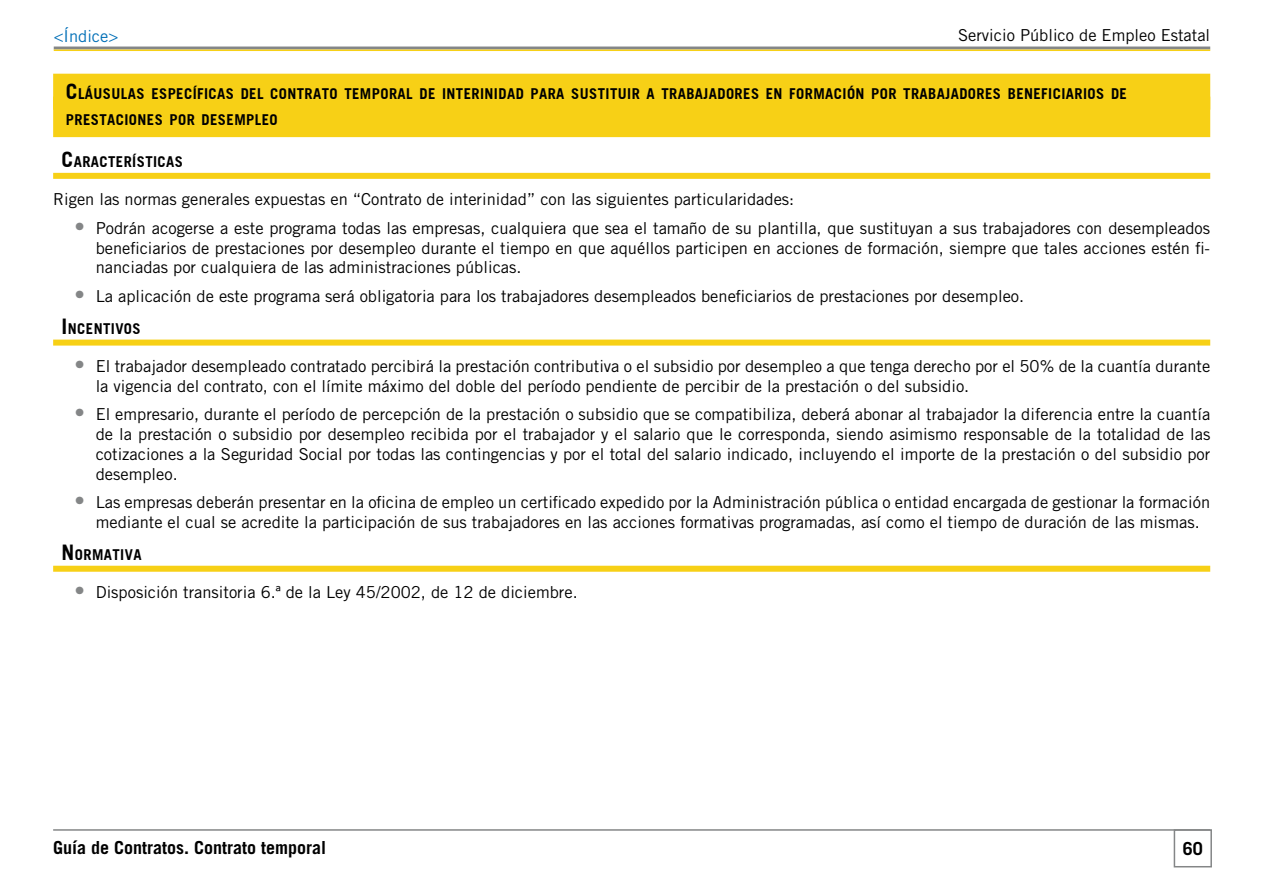
<style>
.page{position:relative;width:1263px;height:893px;background:#fff}
.page>*{position:absolute;margin:0;border:0;box-sizing:border-box;transform-origin:0 0}
.t1{font:700 18px "Trade Gothic LT Std";color:#000}
.t2{font:16.5px/19.8px "Trade Gothic LT Std";color:#000;text-align:justify}
.t3{font:16.5px "Trade Gothic LT Std";color:#006fb7}
.t4{font:14.7px/25.2px "Trade Gothic BD Bold";letter-spacing:.03em;color:#000}
.s1{font-size:21px}
.s2{font-size:21px;color:#848687}
</style>
<div class="page">
<div style="left:1174px;top:829px;width:38px;height:38px;border:2px solid #848687"></div>
<hr style="left:53px;top:829px;width:1157px;height:2px;background:#848687">
<hr style="left:54px;top:47px;width:1156px;height:3px;background:#848687">
<hr style="left:54px;top:50px;width:1156px;height:1px;background:#f7d016">
<div style="left:53px;top:74px;width:1157px;height:36px;background:#f7d016"></div>
<div style="left:53px;top:97px;width:1157px;height:40px;background:#f7d016"></div>
<div style="left:53px;top:173px;width:1157px;height:6px;background:#f7d016"></div>
<div style="left:53px;top:340px;width:1157px;height:6px;background:#f7d016"></div>
<div style="left:53px;top:566px;width:1157px;height:6px;background:#f7d016"></div>
<p class="t3" style="left:54px;top:26px;width:66px">&lt;Índice&gt;</p>
<p class="t2" style="left:958px;top:25px;width:254px">Servicio Público de Empleo Estatal</p>
<p class="t4" style="left:66px;top:81px;width:1062px"><span class="s1">C</span>LÁUSULAS ESPECÍFICAS DEL CONTRATO TEMPORAL DE INTERINIDAD PARA SUSTITUIR A TRABAJADORES EN FORMACIÓN POR TRABAJADORES BENEFICIARIOS DE<br>PRESTACIONES POR DESEMPLEO</p>
<p class="t4" style="left:62px;top:149px;width:123px"><span class="s1">C</span>ARACTERÍSTICAS</p>
<p class="t2" style="left:53px;top:189px;width:743px">Rigen las normas generales expuestas en “Contrato de interinidad” con las siguientes particularidades:</p>
<p class="t2" style="left:96px;top:218px;width:1116px;text-indent:-21px"><span class="s2">•</span> Podrán acogerse a este programa todas las empresas, cualquiera que sea el tamaño de su plantilla, que sustituyan a sus trabajadores con desempleados beneficiarios de prestaciones por desempleo durante el tiempo en que aquéllos participen en acciones de formación, siempre que tales acciones estén fi&shy;nanciadas por cualquiera de las administraciones públicas.</p>
<p class="t2" style="left:74px;top:286px;width:951px"><span class="s2">•</span> La aplicación de este programa será obligatoria para los trabajadores desempleados beneficiarios de prestaciones por desempleo.</p>
<p class="t4" style="left:62px;top:315px;width:81px"><span class="s1">I</span>NCENTIVOS</p>
<p class="t2" style="left:96px;top:356px;width:1116px;text-indent:-21px"><span class="s2">•</span> El trabajador desempleado contratado percibirá la prestación contributiva o el subsidio por desempleo a que tenga derecho por el 50% de la cuantía durante la vigencia del contrato, con el límite máximo del doble del período pendiente de percibir de la prestación o del subsidio.</p>
<p class="t2" style="left:96px;top:404px;width:1116px;text-indent:-21px"><span class="s2">•</span> El empresario, durante el período de percepción de la prestación o subsidio que se compatibiliza, deberá abonar al trabajador la diferencia entre la cuantía de la prestación o subsidio por desempleo recibida por el trabajador y el salario que le corresponda, siendo asimismo responsable de la totalidad de las cotizaciones a la Seguridad Social por todas las contingencias y por el total del salario indicado, incluyendo el importe de la prestación o del subsidio por desempleo.</p>
<p class="t2" style="left:96px;top:492px;width:1116px;text-indent:-21px"><span class="s2">•</span> Las empresas deberán presentar en la oficina de empleo un certificado expedido por la Administración pública o entidad encargada de gestionar la formación mediante el cual se acredite la participación de sus trabajadores en las acciones formativas programadas, así como el tiempo de duración de las mismas.</p>
<p class="t4" style="left:62px;top:542px;width:81px"><span class="s1">N</span>ORMATIVA</p>
<p class="t2" style="left:74px;top:582px;width:505px"><span class="s2">•</span> Disposición transitoria 6.ª de la Ley 45/2002, de 12 de diciembre.</p>
<p class="t1" style="left:53px;top:837px;width:275px">Guía de Contratos. Contrato temporal</p>
<p class="t1" style="left:1183px;top:837px;width:22px">60</p>
</div>
